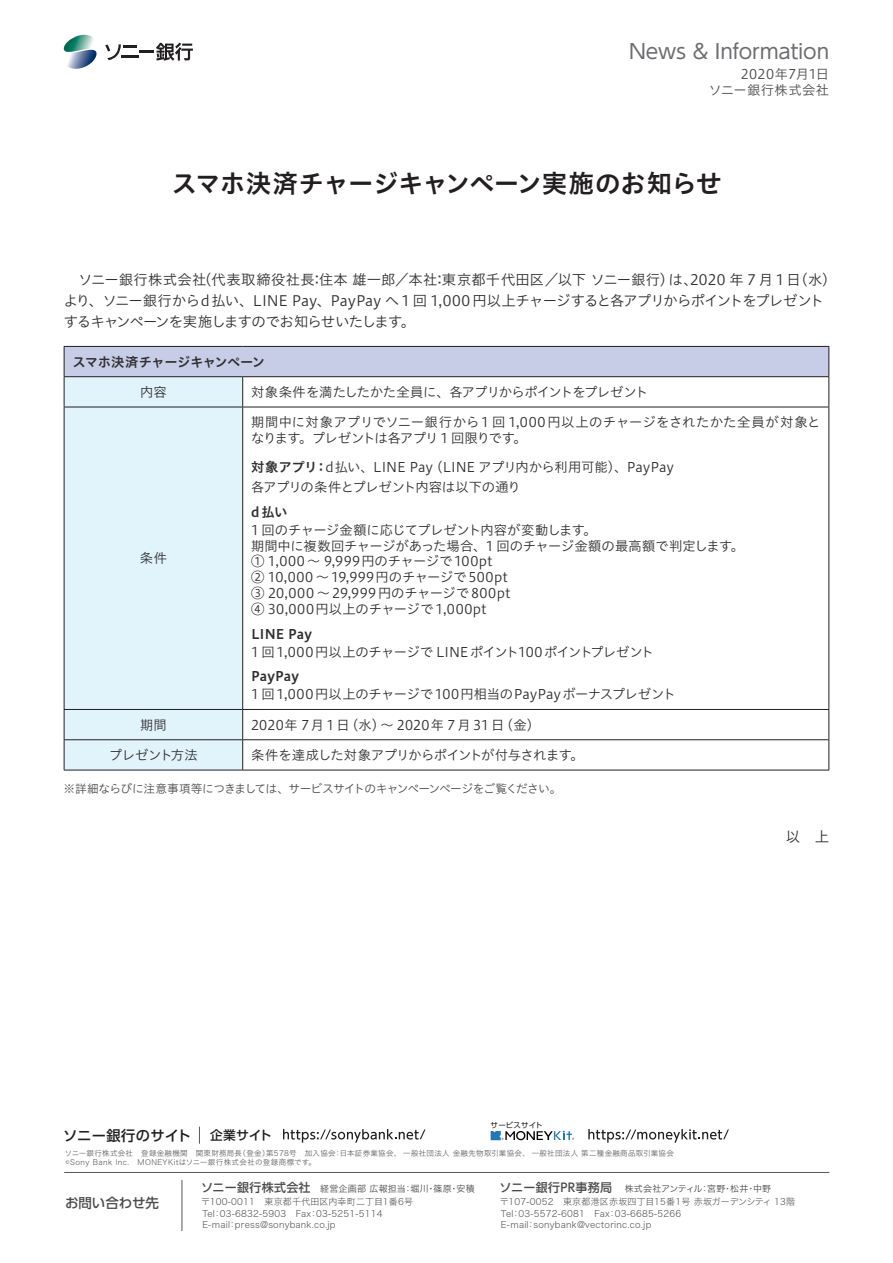
<style>
.page{position:relative;width:893px;height:1263px;background:#fff}
.page>*{position:absolute;margin:0;border:0;box-sizing:border-box;transform-origin:0 0}
.t1{font:25.5px "Hiragino UD Sans Std W6";letter-spacing:-.025em;color:#231f20}
.t2{font:20.25px "UD Shin Go NT Pr 6";letter-spacing:-.01em;color:#6c6d70}
.t3{font:14.4px/21.3px "Hiragino UD Sans Std W3";letter-spacing:-.045em;color:#312f30}
.t4{font:14.4px "Hiragino UD Sans Std W3";letter-spacing:.02em;color:#312f30}
.t5{font:14.4px "Hiragino UD Sans Std W3";letter-spacing:.095em;color:#312f30}
.t6{font:14.4px "Hiragino UD Sans Std W3";letter-spacing:-.01em;color:#312f30}
.t7{font:500 14.25px "UD Shin Go Pr 6";letter-spacing:.025em;color:#231f20}
.t8{font:500 13.5px "UD Shin Go Pr 6";letter-spacing:-.005em;color:#4b4c4d}
.t9{font:13.35px/15.9px "Hiragino UD Sans Std W3";letter-spacing:-.005em;color:#312f30}
.t10{font:13.35px "Hiragino UD Sans Std W3";letter-spacing:-.035em;color:#312f30}
.t11{font:13.35px "Hiragino UD Sans Std W3";letter-spacing:-.04em;color:#312f30}
.t12{font:13.35px "Hiragino UD Sans Std W6";letter-spacing:-.005em;color:#312f30}
.t13{font:13.35px "Hiragino UD Sans Std W3";letter-spacing:-.03em;color:#312f30}
.t14{font:13.35px/15.9px "Hiragino UD Sans Std W3";letter-spacing:.025em;color:#4b4c4d;text-align:right}
.t15{font:13.35px "Hiragino UD Sans Std W6";letter-spacing:-.03em;color:#312f30}
.t16{font:13.35px "Hiragino UD Sans Std W3";letter-spacing:.09em;color:#312f30}
.t17{font:13.35px "Hiragino UD Sans Std W3";letter-spacing:-.025em;color:#312f30}
.t18{font:500 12.75px "UD Shin Go Pr 6";letter-spacing:.005em;color:#231f20}
.t19{font:500 12px "UD Shin Go Pr 6";letter-spacing:.025em;color:#4b4c4d}
.t20{font:11.7px "Hiragino UD Sans Std W3";letter-spacing:-.055em;color:#4b4c4d}
.t21{font:9px/11.2px "Hira Kaku Std W2";letter-spacing:.025em;color:#4b4c4d}
.t22{font:9px "Hira Kaku Std W3";letter-spacing:.025em;color:#4b4c4d}
.t23{font:9px "Hira Kaku Std W3";letter-spacing:-.045em;color:#4b4c4d}
.t24{font:7.5px/9px "Hira Kaku Std W2";letter-spacing:.04em;color:#4b4c4d}
.t25{font:7.5px "UD Shin Go Pr 6";letter-spacing:.01em;color:#231f20}
</style>
<div class="page">
<svg style="left:588px;top:1129px;width:141px;height:14px"></svg>
<svg style="left:283px;top:1129px;width:142px;height:14px"></svg>
<hr style="left:64px;top:1172px;width:765px;height:1px;background:#57585a">
<svg style="left:199px;top:1127px;width:1px;height:17px"></svg>
<hr style="left:182px;top:1180px;width:1px;height:51px;background:#57585a">
<svg style="left:491px;top:1131px;width:83px;height:9px"></svg>
<div style="left:64px;top:346px;width:765px;height:31px;background:#c7cde7"></div>
<div style="left:65px;top:377px;width:177px;height:393px;background:#e1f4fc"></div>
<hr style="left:64px;top:346px;width:179px;height:1px;background:#231f20">
<svg style="left:64px;top:347px;width:1px;height:29px"></svg>
<hr style="left:243px;top:346px;width:586px;height:1px;background:#231f20">
<svg style="left:828px;top:347px;width:1px;height:29px"></svg>
<hr style="left:64px;top:376px;width:179px;height:1px;background:#231f20">
<hr style="left:64px;top:377px;width:1px;height:30px;background:#231f20">
<hr style="left:243px;top:376px;width:586px;height:1px;background:#231f20">
<hr style="left:242px;top:377px;width:1px;height:30px;background:#231f20">
<hr style="left:828px;top:377px;width:1px;height:30px;background:#231f20">
<hr style="left:64px;top:407px;width:179px;height:1px;background:#231f20">
<hr style="left:64px;top:407px;width:1px;height:302px;background:#231f20">
<hr style="left:243px;top:407px;width:586px;height:1px;background:#231f20">
<hr style="left:242px;top:407px;width:1px;height:302px;background:#231f20">
<hr style="left:828px;top:407px;width:1px;height:302px;background:#231f20">
<svg style="left:64px;top:710px;width:1px;height:29px"></svg>
<svg style="left:242px;top:710px;width:1px;height:29px"></svg>
<svg style="left:828px;top:710px;width:1px;height:29px"></svg>
<hr style="left:64px;top:740px;width:1px;height:30px;background:#231f20">
<hr style="left:242px;top:740px;width:1px;height:30px;background:#231f20">
<hr style="left:828px;top:740px;width:1px;height:30px;background:#231f20">
<hr style="left:64px;top:709px;width:179px;height:1px;background:#231f20">
<hr style="left:243px;top:709px;width:586px;height:1px;background:#231f20">
<hr style="left:64px;top:739px;width:179px;height:1px;background:#231f20">
<hr style="left:243px;top:739px;width:586px;height:1px;background:#231f20">
<hr style="left:64px;top:770px;width:179px;height:1px;background:#231f20">
<hr style="left:243px;top:770px;width:586px;height:1px;background:#231f20">
<svg style="left:63px;top:35px;width:34px;height:34px"></svg>
<svg style="left:105px;top:43px;width:88px;height:18px"></svg>
<h2 class="t2" style="left:629px;top:35px;width:202px">News &amp; Information</h2>
<p class="t14" style="left:708px;top:66px;width:122px">2020年月7 日1<br>ソニー銀行株式会社</p>
<h1 class="t1" style="left:171px;top:163px;width:552px">スマホ決済チャージキャンペーン実施のお知らせ</h1>
<p class="t4" style="left:197px;top:268px;width:502px">（代表取締役社長住本雄一郎／本社東京都千代田区／以下ソニー銀行は） 、</p>
<p class="t5" style="left:690px;top:268px;width:148px">2020 年 7月1 （日水(</p>
<p class="t3" style="left:64px;top:268px;width:762px">　ソニー銀行株式会社<br>より、ソニー銀行からd 払い、LINE Pay、PayPay へ 1 回 1,000 円以上チャージすると各アプリからポイントをプレゼントするキャンペーンを実施しますのでお知らせいたします。</p>
<p class="t15" style="left:72px;top:351px;width:194px">スマホ決済チャージキャンペーン</p>
<p class="t10" style="left:251px;top:382px;width:398px">対象条件を満たしたかた全員に、各アプリからポイントをプレゼント</p>
<p class="t6" style="left:310px;top:268px;width:16px">：</p>
<p class="t6" style="left:432px;top:268px;width:16px">：</p>
<p class="t9" style="left:140px;top:383px;width:28px">内容</p>
<p class="t9" style="left:140px;top:549px;width:29px">条件</p>
<p class="t9" style="left:140px;top:716px;width:28px">期間</p>
<p class="t17" style="left:109px;top:745px;width:90px">プレゼント方法</p>
<p class="t9" style="left:251px;top:413px;width:571px">期間中に対象アプリでソニー銀行から1 回 1,000 円以上のチャージをされたかた全員が対象となります。プレゼントは各アプリ 1 回限りです。</p>
<p class="t9" style="left:429px;top:458px;width:246px">（LINE アプリ内から利用可能）、PayPay</p>
<p class="t12" style="left:251px;top:457px;width:68px">対象アプリ</p>
<p class="t13" style="left:251px;top:477px;width:271px">各アプリの条件とプレゼント内容は以下の通り</p>
<p class="t12" style="left:251px;top:501px;width:38px">d払い</p>
<p class="t9" style="left:251px;top:521px;width:494px">1 回のチャージ金額に応じてプレゼント内容が変動します。<br>期間中に複数回チャージがあった場合、1 回のチャージ金額の最高額で判定します。<br>① 1,000 ～ 9,999円のチャージで100pt<br>② 10,000 ～ 19,999円のチャージで500pt<br>③ 20,000 ～ 29,999 円のチャージで 800pt<br>④ 30,000円以上のチャージで 1,000pt</p>
<p class="t12" style="left:251px;top:623px;width:62px">LINE Pay</p>
<p class="t11" style="left:251px;top:642px;width:404px">1 回 1,000 円以上のチャージで LINE ポイント100 ポイントプレゼント</p>
<p class="t12" style="left:251px;top:666px;width:49px">PayPay</p>
<p class="t9" style="left:251px;top:686px;width:426px">1 回 1,000円以上のチャージで 100円相当のPayPayボーナスプレゼント</p>
<p class="t9" style="left:500px;top:716px;width:42px">（金(</p>
<p class="t9" style="left:326px;top:458px;width:109px">d払い、LINE Pay</p>
<p class="t12" style="left:314px;top:457px;width:15px">：</p>
<p class="t9" style="left:345px;top:716px;width:161px">（水）～ 2020年 7 月 31 日</p>
<p class="t16" style="left:251px;top:714px;width:100px">2020年7月1日</p>
<p class="t10" style="left:251px;top:745px;width:334px">条件を達成した対象アプリからポイントが付与されます。</p>
<p class="t20" style="left:64px;top:779px;width:499px">※詳細ならびに注意事項等につきましては、サービスサイトのキャンペーンページをご覧ください。</p>
<p class="t7" style="left:63px;top:1124px;width:129px">ソニー銀行のサイト</p>
<p class="t18" style="left:210px;top:1124px;width:63px">企業サイト</p>
<p class="t25" style="left:491px;top:1119px;width:53px">サービスサイト</p>
<p class="t6" style="left:786px;top:825px;width:45px">以　上</p>
<p class="t24" style="left:340px;top:1148px;width:336px">日本証券業協会、一般社団法人金融先物取引業協会、一般社団法人第二種金融商品取引業協会</p>
<p class="t24" style="left:239px;top:1148px;width:99px">（登金第） 578号　加入協会</p>
<p class="t24" style="left:116px;top:1148px;width:202px;text-indent:-51px">ソニー銀行株式会社　登録金融機関　関東財務局長<br>Inc 　. MONEYKitはソニー銀行株式会社の登録商標です。</p>
<p class="t24" style="left:334px;top:1148px;width:9px">：</p>
<p class="t24" style="left:65px;top:1157px;width:26px">©Sony</p>
<p class="t8" style="left:65px;top:1192px;width:96px">お問い合わせ先</p>
<p class="t24" style="left:93px;top:1157px;width:21px">Bank</p>
<p class="t19" style="left:201px;top:1177px;width:111px">ソニー銀行株式会社</p>
<p class="t21" style="left:309px;top:1196px;width:105px;text-indent:-108px">〒100-0011　東京都千代田区内幸町二丁目1番6号：03-5251-5114</p>
<p class="t19" style="left:500px;top:1177px;width:126px">ソニー銀行PR事務局　</p>
<p class="t21" style="left:608px;top:1196px;width:189px;text-indent:-108px">〒107-0052　東京都港区赤坂四丁目15番1号赤坂ガーデンシティ 13階：03-6685-5266</p>
<p class="t22" style="left:433px;top:1181px;width:20px">篠原</p>
<p class="t22" style="left:311px;top:1181px;width:96px">　経営企画部広報担当</p>
<p class="t22" style="left:457px;top:1181px;width:20px">安積</p>
<p class="t22" style="left:707px;top:1181px;width:20px">宮野</p>
<p class="t23" style="left:625px;top:1181px;width:79px">株式会社アンティル</p>
<p class="t22" style="left:753px;top:1181px;width:20px">中野</p>
<p class="t22" style="left:730px;top:1181px;width:20px">松井</p>
<p class="t22" style="left:411px;top:1181px;width:20px">堀川</p>
<p class="t22" style="left:404px;top:1181px;width:10px">：</p>
<p class="t22" style="left:700px;top:1181px;width:10px">：</p>
<p class="t22" style="left:426px;top:1181px;width:10px">・</p>
<p class="t22" style="left:450px;top:1181px;width:10px">・</p>
<p class="t22" style="left:723px;top:1181px;width:10px">・</p>
<p class="t22" style="left:746px;top:1181px;width:10px">・</p>
<p class="t21" style="left:213px;top:1207px;width:100px">：03-6832-5903　Fax</p>
<p class="t21" style="left:511px;top:1207px;width:100px">：03-5572-6081　Fax</p>
<p class="t21" style="left:202px;top:1207px;width:14px">Tel</p>
<p class="t21" style="left:501px;top:1207px;width:14px">Tel</p>
<p class="t21" style="left:235px;top:1218px;width:102px">press@sonybank.co j p.</p>
<p class="t21" style="left:202px;top:1218px;width:29px">E-ｍail</p>
<p class="t21" style="left:228px;top:1218px;width:10px">：</p>
<p class="t21" style="left:534px;top:1218px;width:119px">sonybank@vectorinc.co j p.</p>
<p class="t21" style="left:501px;top:1218px;width:29px">E-ｍail</p>
<p class="t21" style="left:527px;top:1218px;width:10px">：</p>
</div>
